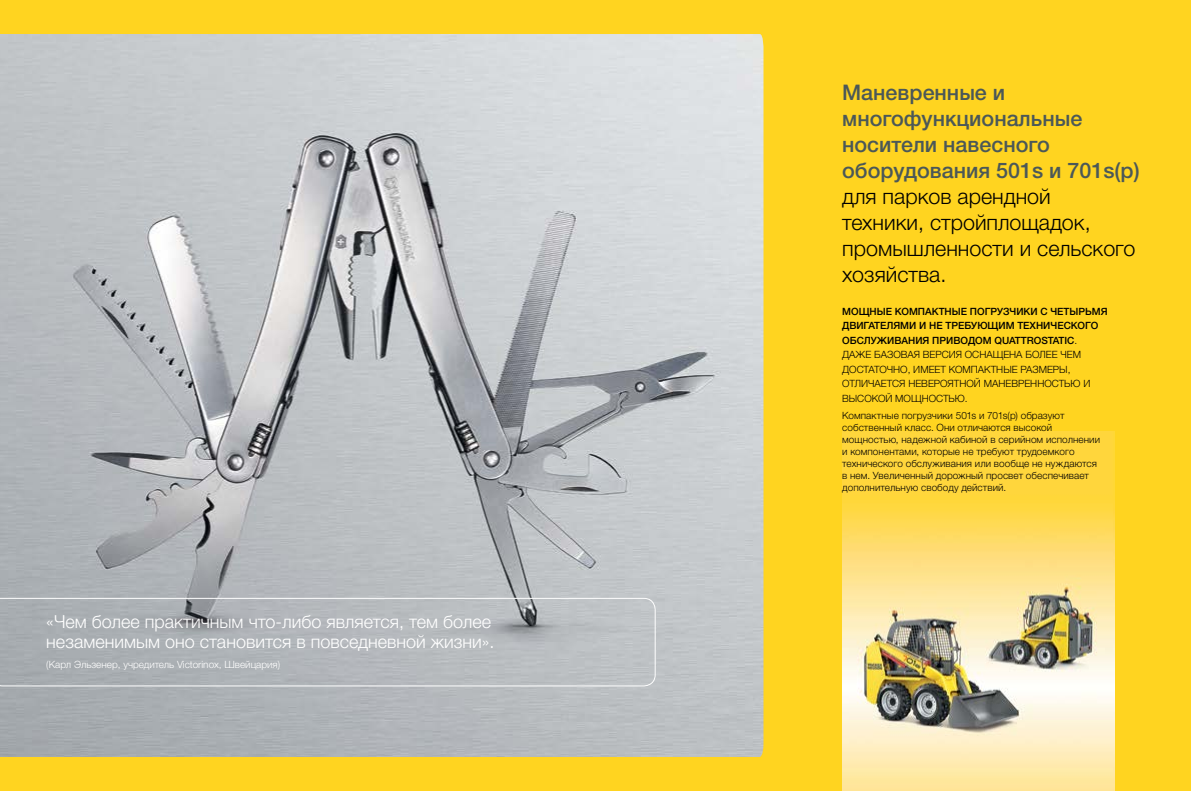
<style>
.page{position:relative;width:1191px;height:791px;background:#fff}
.page>*{position:absolute;margin:0;border:0;box-sizing:border-box;transform-origin:0 0}
.t1{font:300 21.5px/26px "Helvetica Neue LTW1 G";color:#000}
.t2{font:500 21.5px/26px "Helvetica Neue LTW1 G";color:#4b5858}
.t3{font:300 18px/20px "Helvetica Neue LTW1 G";color:#fff}
.t4{font:300 10px/14.5px "Helvetica Neue LTW1 G";letter-spacing:.005em;color:#000}
.t5{font:300 10px "Helvetica Neue LTW1 G";color:#fff}
.s1{font-weight:500}
</style>
<div class="page">
<div style="left:0;top:0;width:595px;height:791px;background:#ffd420"></div>
<img style="left:0;top:34px;width:560px;height:723px">
<div style="left:568px;top:0;width:623px;height:791px;background:#ffd420"></div>
<img style="left:560px;top:34px;width:203px;height:723px">
<img style="left:842px;top:432px;width:272px;height:359px">
<svg style="left:0;top:598px;width:655px;height:88px;background:#b1b5b9"></svg>
<h2 class="t3" style="left:46px;top:612px;width:450px">«Чем более практичным что-либо является, тем более незаменимым оно становится в повседневной жизни».</h2>
<p class="t5" style="left:46px;top:658px;width:235px">(Карл Эльзенер, учредитель Victorinox, Швейцария)</p>
<h1 class="t2" style="left:842px;top:80px;width:299px">Маневренные и многофункциональные носители навесного оборудования 501s и 701s(p)</h1>
<h1 class="t1" style="left:842px;top:184px;width:295px">для парков арендной техники, стройплощадок, промышленности и сельского хозяйства.</h1>
<p class="t4" style="left:842px;top:304px;width:267px"><span class="s1">МОЩНЫЕ КОМПАКТНЫЕ ПОГРУЗЧИКИ С ЧЕТЫРЬМЯ ДВИГАТЕЛЯМИ И НЕ ТРЕБУЮЩИМ ТЕХНИЧЕСКОГО ОБСЛУЖИВАНИЯ ПРИВОДОМ QUATTROSTATIC</span>.<br>ДАЖЕ БАЗОВАЯ ВЕРСИЯ ОСНАЩЕНА БОЛЕЕ ЧЕМ ДОСТАТОЧНО, ИМЕЕТ КОМПАКТНЫЕ РАЗМЕРЫ, ОТЛИЧАЕТСЯ НЕВЕРОЯТНОЙ МАНЕВРЕННОСТЬЮ И ВЫСОКОЙ МОЩНОСТЬЮ.</p>
<p class="t4" style="left:842px;top:410px;width:259px;line-height:12px">Компактные погрузчики 501s и 701s(p) образуют собственный класс. Они отличаются высокой мощностью, надежной кабиной в серийном исполнении и компонентами, которые не требуют трудоемкого технического обслуживания или вообще не нуждаются в нем. Увеличенный дорожный просвет обеспечивает дополнительную свободу действий.</p>
</div>
